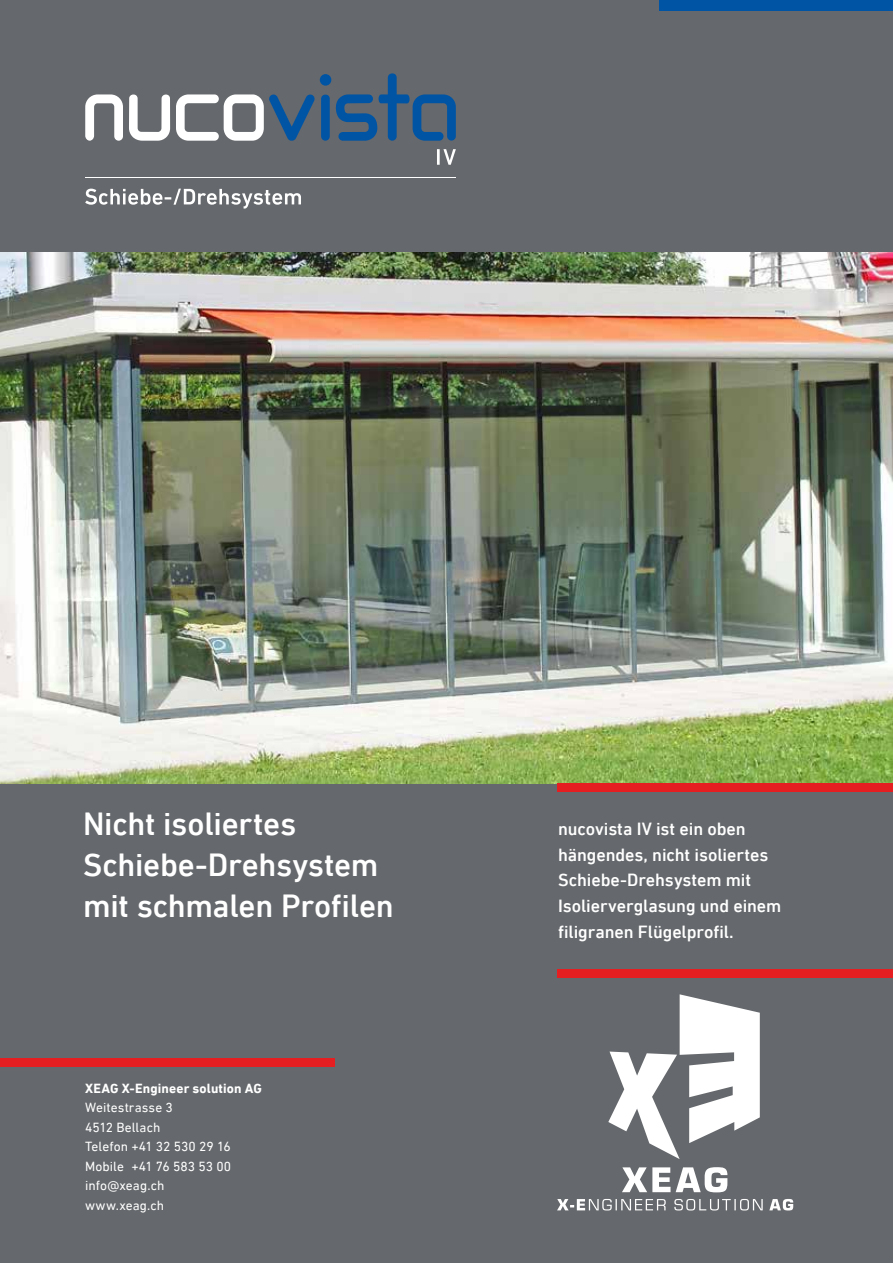
<style>
.page{position:relative;width:893px;height:1263px;background:#65686c}
.page>*{position:absolute;margin:0;border:0;box-sizing:border-box;transform-origin:0 0}
.t1{font:500 32.7px/41px "DIN Next LT Pro";letter-spacing:-.01em;color:#fff}
.t2{font:500 18px/25.5px "DIN Next LT Pro";letter-spacing:-.005em;color:#fff}
.t3{font:13.5px/19.5px "DIN Next LT Pro";letter-spacing:.005em;color:#fff}
.t4{font:700 13.5px "DIN Next LT Pro";letter-spacing:.01em;color:#fff}
</style>
<div class="page">
<img style="left:0;top:252px;width:893px;height:531px">
<div style="left:557px;top:783px;width:336px;height:9px;background:#e51e21"></div>
<div style="left:557px;top:969px;width:336px;height:9px;background:#e51e21"></div>
<div style="left:659px;top:0;width:234px;height:11px;background:#0054a4"></div>
<svg style="left:85px;top:94px;width:38px;height:47px"></svg>
<svg style="left:129px;top:94px;width:41px;height:47px"></svg>
<svg style="left:176px;top:73px;width:280px;height:68px"></svg>
<hr style="left:437px;top:149px;width:3px;height:16px;background:#fff">
<svg style="left:443px;top:149px;width:13px;height:16px"></svg>
<svg style="left:85px;top:189px;width:216px;height:20px"></svg>
<hr style="left:85px;top:177px;width:371px;height:1px;background:#fff">
<svg style="left:557px;top:1199px;width:236px;height:11px"></svg>
<svg style="left:622px;top:1167px;width:105px;height:25px"></svg>
<svg style="left:608px;top:994px;width:152px;height:165px"></svg>
<div style="left:0;top:1058px;width:335px;height:8px;background:#e51e21"></div>
<h1 class="t1" style="left:83px;top:803px;width:312px">Nicht isoliertes<br>Schiebe-Drehsystem mit schmalen Profilen</h1>
<p class="t4" style="left:85px;top:1080px;width:178px">XEAG X-Engineer solution AG</p>
<p class="t3" style="left:85px;top:1098px;width:148px">Weitestrasse 3<br>4512 Bellach<br>Telefon +41 32 530 29 16<br>Mobile +41 76 583 53 00 info@xeag.ch www.xeag.ch</p>
<p class="t2" style="left:558px;top:816px;width:225px">nucovista IV ist ein oben hängendes, nicht isoliertes<br>Schiebe-Drehsystem mit<br>Isolierverglasung und einem filigranen Flügelprofil.</p>
</div>
